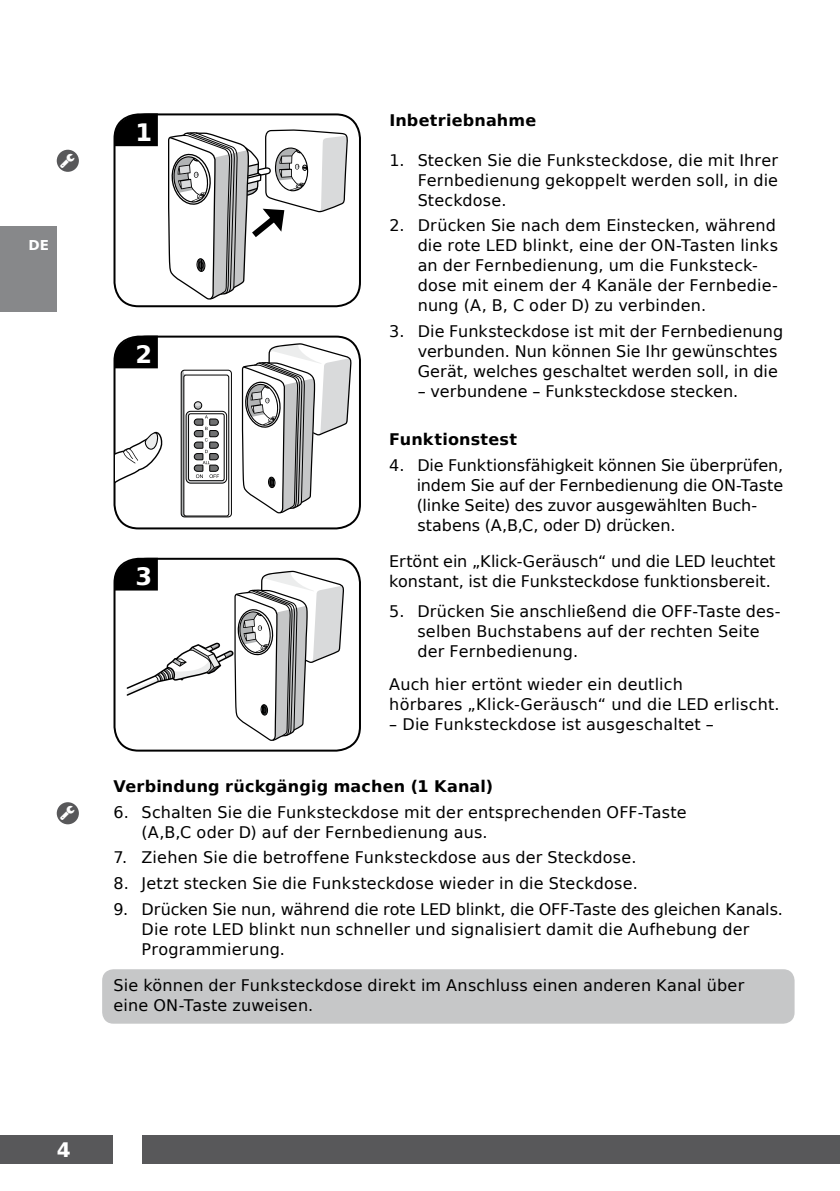
<style>
.page{position:relative;width:840px;height:1191px;background:#fff}
.page>*{position:absolute;margin:0;border:0;box-sizing:border-box;transform-origin:0 0}
.t1{font:700 24px "DejaVu Sans";color:#fff}
.t2{font:700 20px "DejaVu Sans";color:#fff}
.t3{font:16px/20px "DejaVu Sans";letter-spacing:.01em;color:#000}
.t4{font:700 16px "DejaVu Sans";letter-spacing:.01em;color:#000}
.t5{font:700 13.6px "DejaVu Sans";color:#fff}
</style>
<div class="page">
<div style="left:0;top:1135px;width:839px;height:28px;background:#58585a"></div>
<div style="left:113px;top:1134px;width:29px;height:30px;background:#fff"></div>
<div style="left:102px;top:969px;width:692px;height:54px;background:#c6c7c8;border-radius:11px"></div>
<div style="left:113px;top:113px;width:248px;height:194px;border:2px solid #000;border-radius:24px"></div>
<svg style="left:113px;top:113px;width:45px;height:33px"></svg>
<svg style="left:168px;top:129px;width:179px;height:170px"></svg>
<div style="left:57px;top:150px;width:22px;height:22px;background:#58585a;border-radius:50%"></div>
<div style="left:113px;top:558px;width:248px;height:193px;border:2px solid #000;border-radius:24px"></div>
<svg style="left:113px;top:558px;width:231px;height:184px"></svg>
<div style="left:57px;top:802px;width:22px;height:22px;background:#58585a;border-radius:50%"></div>
<div style="left:0;top:227px;width:57px;height:85px;background:#87888a"></div>
<div style="left:113px;top:335px;width:248px;height:194px;border:2px solid #000;border-radius:24px"></div>
<svg style="left:113px;top:335px;width:45px;height:33px"></svg>
<svg style="left:115px;top:431px;width:48px;height:61px"></svg>
<svg style="left:242px;top:343px;width:109px;height:171px"></svg>
<svg style="left:181px;top:370px;width:50px;height:147px"></svg>
<div style="left:181px;top:370px;width:51px;height:147px;border:1px solid #000;border-radius:3px"></div>
<div style="left:183px;top:375px;width:46px;height:141px;border:1px solid #000;border-radius:2px"></div>
<svg style="left:181px;top:370px;width:46px;height:147px"></svg>
<div style="left:194px;top:401px;width:8px;height:8px;border:1px solid #000;border-radius:50%"></div>
<p class="t5" style="left:28px;top:233px;width:22px">DE</p>
<h1 class="t1" style="left:135px;top:112px;width:18px">1</h1>
<h1 class="t1" style="left:135px;top:334px;width:18px">2</h1>
<h1 class="t1" style="left:135px;top:556px;width:18px">3</h1>
<p class="t4" style="left:389px;top:107px;width:148px">Inbetriebnahme</p>
<p class="t3" style="left:417px;top:150px;width:361px;text-align:justify;text-indent:-28px">1. Stecken Sie die Funksteckdose, die mit Ihrer Fernbedienung gekoppelt werden soll, in die Steckdose.</p>
<p class="t3" style="left:417px;top:215px;width:361px;text-indent:-28px">2. Drücken Sie nach dem Einstecken, während die rote LED blinkt, eine der ON-Tasten links an der Fernbedienung, um die Funksteck&shy;dose mit einem der 4 Kanäle der Fernbedie&shy;nung (A, B, C oder D) zu verbinden.</p>
<p class="t3" style="left:417px;top:321px;width:367px;text-indent:-28px">3. Die Funksteckdose ist mit der Fernbedienung verbunden. Nun können Sie Ihr gewünschtes<br>Gerät, welches geschaltet werden soll, in die</p>
<p class="t3" style="left:417px;top:381px;width:322px">– verbundene – Funksteckdose stecken.</p>
<p class="t4" style="left:389px;top:426px;width:129px">Funktionstest</p>
<p class="t3" style="left:416px;top:455px;width:368px;text-indent:-27px">4. Die Funktionsfähigkeit können Sie überprüfen, indem Sie auf der Fernbedienung die ON-Taste (linke Seite) des zuvor ausgewählten Buch&shy;stabens (A,B,C, oder D) drücken.</p>
<p class="t3" style="left:389px;top:551px;width:387px">Ertönt ein „Klick-Geräusch“ und die LED leuchtet konstant, ist die Funksteckdose funktionsbereit.</p>
<p class="t3" style="left:417px;top:601px;width:364px;text-indent:-28px">5. Drücken Sie anschließend die OFF-Taste des&shy;selben Buchstabens auf der rechten Seite der Fernbedienung.</p>
<p class="t3" style="left:389px;top:674px;width:391px">Auch hier ertönt wieder ein deutlich<br>hörbares „Klick-Geräusch“ und die LED erlischt.</p>
<p class="t3" style="left:389px;top:714px;width:326px">– Die Funksteckdose ist ausgeschaltet –</p>
<p class="t4" style="left:113px;top:773px;width:381px">Verbindung rückgängig machen (1 Kanal)</p>
<p class="t3" style="left:141px;top:801px;width:546px;text-indent:-28px">6. Schalten Sie die Funksteckdose mit der entsprechenden OFF-Taste (A,B,C oder D) auf der Fernbedienung aus.</p>
<p class="t3" style="left:113px;top:847px;width:524px">7. Ziehen Sie die betroffene Funksteckdose aus der Steckdose.</p>
<p class="t3" style="left:113px;top:873px;width:525px">8. Jetzt stecken Sie die Funksteckdose wieder in die Steckdose.</p>
<p class="t3" style="left:141px;top:898px;width:642px;text-indent:-28px">9. Drücken Sie nun, während die rote LED blinkt, die OFF-Taste des gleichen Kanals.<br>Die rote LED blinkt nun schneller und signalisiert damit die Aufhebung der<br>Programmierung.</p>
<p class="t3" style="left:113px;top:974px;width:632px">Sie können der Funksteckdose direkt im Anschluss einen anderen Kanal über eine ON-Taste zuweisen.</p>
<p class="t2" style="left:57px;top:1133px;width:15px">4</p>
</div>
